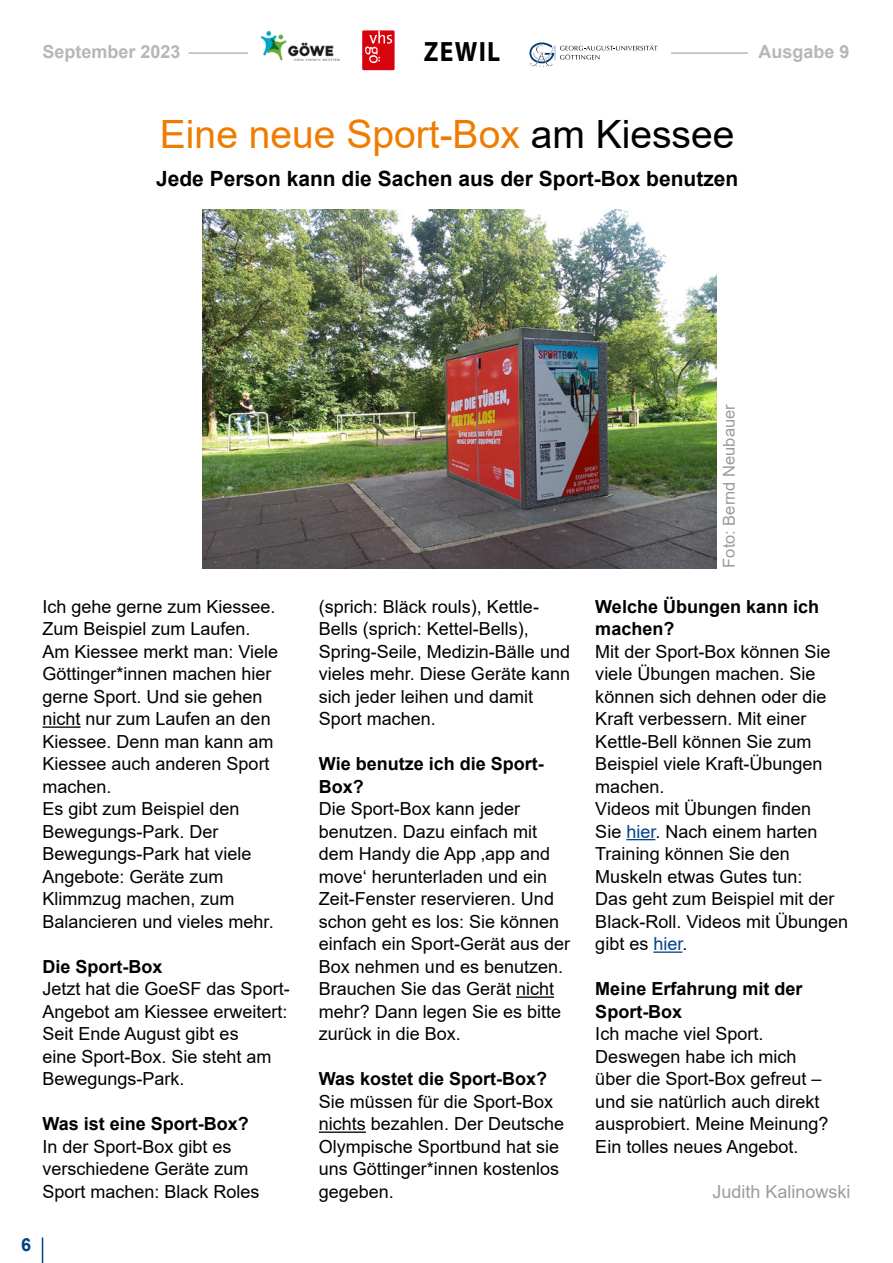
<style>
.page{position:relative;width:893px;height:1263px;background:#fff}
.page>*{position:absolute;margin:0;border:0;box-sizing:border-box;transform-origin:0 0}
.t1{font:39px "Arial";color:#ef7c00}
.t2{font:700 28.05px "Myriad Pro";letter-spacing:.05em;color:#000;scale:.91 1}
.t3{font:700 21px "Arial";color:#000}
.t4{font:18px/22.5px "Arial";color:#000}
.t5{font:700 18px/22.5px "Arial";color:#000}
.t6{font:700 18px "Arial";color:#b6b7b8}
.t7{font:18px "Arial";color:#9c9c9d}
.t8{font:700 18px "Arial";color:#004188}
.t9{font:16.5px "Arial";color:#9c9c9d}
.s1{color:#000}
.s2{color:#004188}
</style>
<div class="page">
<svg style="left:42px;top:1237px;width:1px;height:26px"></svg>
<hr style="left:43px;top:726px;width:38px;height:2px;background:#000">
<hr style="left:516px;top:996px;width:38px;height:2px;background:#000">
<hr style="left:319px;top:1131px;width:47px;height:2px;background:#000">
<svg style="left:626px;top:839px;width:29px;height:1px"></svg>
<hr style="left:653px;top:951px;width:29px;height:2px;background:#004188">
<hr style="left:189px;top:52px;width:59px;height:2px;background:#b6b7b8">
<hr style="left:671px;top:52px;width:77px;height:2px;background:#b6b7b8">
<svg style="left:529px;top:42px;width:128px;height:25px"></svg>
<img style="left:261px;top:32px;width:78px;height:29px">
<div style="left:362px;top:31px;width:33px;height:39px;background:#d7040d"></div>
<svg style="left:365px;top:31px;width:27px;height:32px"></svg>
<img style="left:203px;top:209px;width:514px;height:360px">
<p class="t6" style="left:43px;top:39px;width:140px">September 2023</p>
<h2 class="t2" style="left:424px;top:33px;width:86px">ZEWIL</h2>
<p class="t6" style="left:758px;top:39px;width:93px">Ausgabe 9</p>
<h1 class="t1" style="left:160px;top:107px;width:576px">Eine neue Sport-Box <span class="s1">am Kiessee</span></h1>
<p class="t3" style="left:156px;top:163px;width:584px">Jede Person kann die Sachen aus der Sport-Box benutzen</p>
<p class="t4" style="left:43px;top:595px;width:237px">Ich gehe gerne zum Kiessee.<br>Zum Beispiel zum Laufen.<br>Am Kiessee merkt man: Viele<br>Göttinger*innen machen hier gerne Sport. Und sie gehen nicht nur zum Laufen an den<br>Kiessee. Denn man kann am<br>Kiessee auch anderen Sport machen.<br>Es gibt zum Beispiel den<br>Bewegungs-Park. Der<br>Bewegungs-Park hat viele<br>Angebote: Geräte zum<br>Klimmzug machen, zum<br>Balancieren und vieles mehr.</p>
<p class="t5" style="left:43px;top:955px;width:122px">Die Sport-Box</p>
<p class="t4" style="left:43px;top:977px;width:249px">Jetzt hat die GoeSF das Sport-<br>Angebot am Kiessee erweitert:<br>Seit Ende August gibt es<br>eine Sport-Box. Sie steht am<br>Bewegungs-Park.</p>
<p class="t5" style="left:43px;top:1113px;width:208px">Was ist eine Sport-Box?</p>
<p class="t4" style="left:43px;top:1135px;width:219px">In der Sport-Box gibt es verschiedene Geräte zum<br>Sport machen: Black Roles</p>
<p class="t8" style="left:21px;top:1231px;width:12px">6</p>
<p class="t4" style="left:319px;top:595px;width:253px">(sprich: Bläck rouls), Kettle-<br>Bells (sprich: Kettel-Bells),<br>Spring-Seile, Medizin-Bälle und vieles mehr. Diese Geräte kann sich jeder leihen und damit<br>Sport machen.</p>
<p class="t5" style="left:319px;top:753px;width:226px">Wie benutze ich die Sport-<br>Box?</p>
<p class="t4" style="left:319px;top:797px;width:253px">Die Sport-Box kann jeder benutzen. Dazu einfach mit dem Handy die App ‚app and move‘ herunterladen und ein<br>Zeit-Fenster reservieren. Und schon geht es los: Sie können einfach ein Sport-Gerät aus der<br>Box nehmen und es benutzen.<br>Brauchen Sie das Gerät nicht mehr? Dann legen Sie es bitte zurück in die Box.</p>
<p class="t5" style="left:319px;top:1068px;width:230px">Was kostet die Sport-Box?</p>
<p class="t4" style="left:319px;top:1090px;width:247px">Sie müssen für die Sport-Box nichts bezahlen. Der Deutsche<br>Olympische Sportbund hat sie uns Göttinger*innen kostenlos gegeben.</p>
<p class="t9" style="left:718px;top:568px;width:165px;rotate:-90deg">Foto: Bernd Neubauer</p>
<p class="t5" style="left:595px;top:595px;width:225px">Welche Übungen kann ich machen?</p>
<p class="t4" style="left:595px;top:640px;width:254px">Mit der Sport-Box können Sie viele Übungen machen. Sie können sich dehnen oder die<br>Kraft verbessern. Mit einer<br>Kettle-Bell können Sie zum<br>Beispiel viele Kraft-Übungen machen.<br>Videos mit Übungen finden<br>Sie <span class="s2">hier</span>. Nach einem harten<br>Training können Sie den<br>Muskeln etwas Gutes tun:<br>Das geht zum Beispiel mit der<br>Black-Roll. Videos mit Übungen gibt es <span class="s2">hier</span>.</p>
<p class="t5" style="left:595px;top:978px;width:209px">Meine Erfahrung mit der<br>Sport-Box</p>
<p class="t4" style="left:595px;top:1022px;width:235px">Ich mache viel Sport.<br>Deswegen habe ich mich über die Sport-Box gefreut – und sie natürlich auch direkt ausprobiert. Meine Meinung?<br>Ein tolles neues Angebot.</p>
<p class="t7" style="left:712px;top:1179px;width:140px">Judith Kalinowski</p>
</div>
